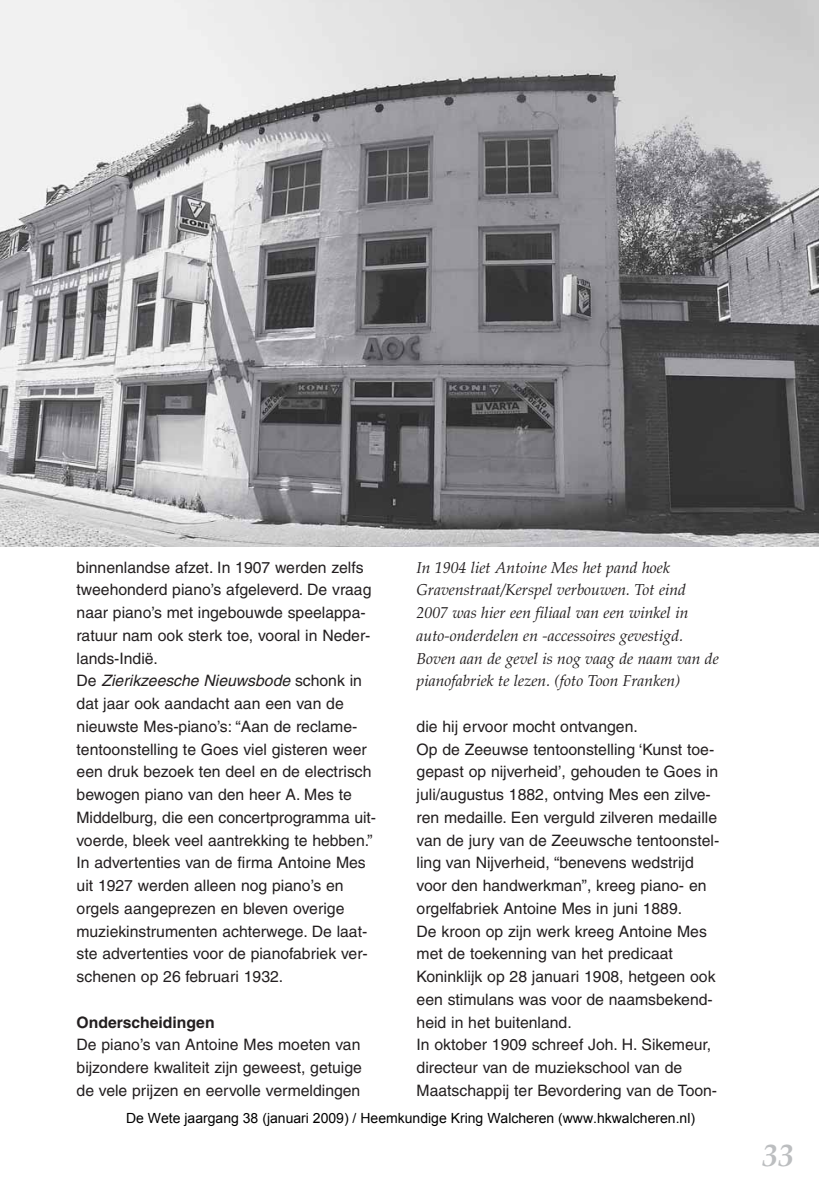
<style>
.page{position:relative;width:819px;height:1191px;background:#fff}
.page>*{position:absolute;margin:0;border:0;box-sizing:border-box;transform-origin:0 0}
.t1{font:italic 700 31.5px "Palatino";color:#bcbec0}
.t2{font:15.75px/22.8px "Helvetica";color:#231f20}
.t3{font:italic 15.75px/22.8px "Palatino";color:#231f20}
.t4{font:700 15.75px "Helvetica";color:#231f20}
.t5{font:14px "Arial";color:#000}
.s1{font-style:italic}
</style>
<div class="page">
<img style="left:0;top:0;width:819px;height:547px">
<p class="t2" style="left:77px;top:557px;width:301px">binnenlandse afzet. In 1907 werden zelfs tweehonderd piano’s afgeleverd. De vraag naar piano’s met ingebouwde speelappa&shy;ratuur nam ook sterk toe, vooral in Neder&shy;lands-Indië.<br>De <span class="s1">Zierikzeesche Nieuwsbode</span> schonk in dat jaar ook aandacht aan een van de nieuwste Mes-piano’s: “Aan de reclame&shy;tentoonstelling te Goes viel gisteren weer een druk bezoek ten deel en de electrisch bewogen piano van den heer A. Mes te Middelburg, die een concertprogramma uit&shy;voerde, bleek veel aantrekking te hebben.” In advertenties van de firma Antoine Mes uit 1927 werden alleen nog piano’s en orgels aangeprezen en bleven overige muziekinstrumenten achterwege. De laat&shy;ste advertenties voor de pianofabriek ver&shy;schenen op 26 februari 1932.</p>
<p class="t4" style="left:77px;top:1016px;width:140px">Onderscheidingen</p>
<p class="t2" style="left:77px;top:1035px;width:287px;text-align:justify">De piano’s van Antoine Mes moeten van bijzondere kwaliteit zijn geweest, getuige de vele prijzen en eervolle vermeldingen</p>
<p class="t3" style="left:416px;top:557px;width:304px">In 1904 liet Antoine Mes het pand hoek Gravenstraat/Kerspel verbouwen. Tot eind 2007 was hier een filiaal van een winkel in auto-onderdelen en -accessoires gevestigd.<br>Boven aan de gevel is nog vaag de naam van de pianofabriek te lezen. (foto Toon Franken)</p>
<p class="t2" style="left:416px;top:716px;width:304px">die hij ervoor mocht ontvangen.<br>Op de Zeeuwse tentoonstelling ‘Kunst toe&shy;gepast op nijverheid’, gehouden te Goes in juli/augustus 1882, ontving Mes een zilve&shy;ren medaille. Een verguld zilveren medaille van de jury van de Zeeuwsche tentoonstel&shy;ling van Nijverheid, “benevens wedstrijd voor den handwerkman”, kreeg piano- en orgelfabriek Antoine Mes in juni 1889.<br>De kroon op zijn werk kreeg Antoine Mes met de toekenning van het predicaat Koninklijk op 28 januari 1908, hetgeen ook een stimulans was voor de naamsbekend&shy;heid in het buitenland.<br>In oktober 1909 schreef Joh. H. Sikemeur, directeur van de muziekschool van de Maatschappij ter Bevordering van de Toon-</p>
<p class="t5" style="left:126px;top:1109px;width:570px">De Wete jaargang 38 (januari 2009) / Heemkundige Kring Walcheren (www.hkwalcheren.nl)</p>
<h1 class="t1" style="left:762px;top:1143px;width:33px">33</h1>
</div>
